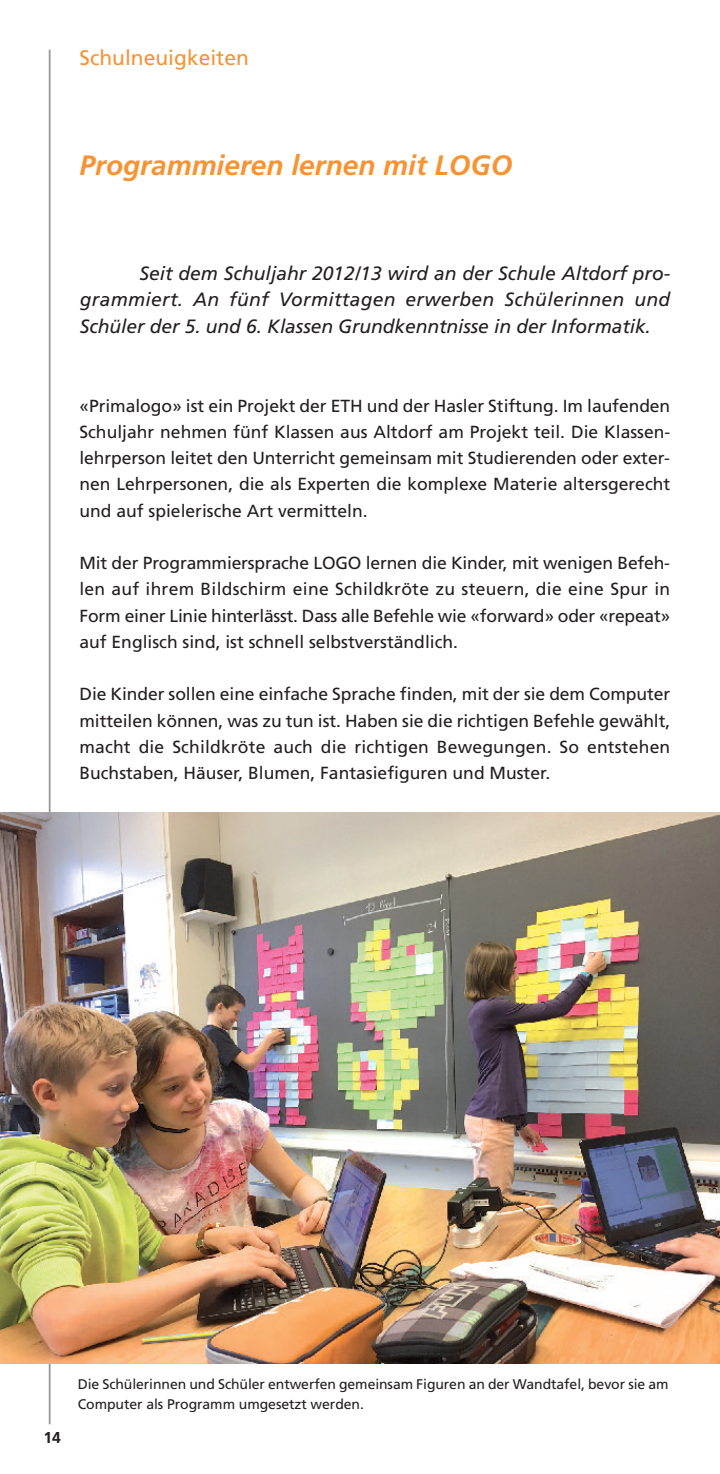
<style>
.page{position:relative;width:720px;height:1474px;background:#fff}
.page>*{position:absolute;margin:0;border:0;box-sizing:border-box;transform-origin:0 0}
.t1{font:italic 700 28px "Frutiger";color:#f79332}
.t2{font:21px "Frutiger";color:#f79332}
.t3{font:italic 19.25px/26.2px "Frutiger";letter-spacing:-.005em;color:#231f20;text-align:justify}
.t4{font:17.5px/26.2px "Frutiger";color:#231f20;text-align:justify}
.t5{font:700 15.75px "Frutiger";color:#231f20}
.t6{font:14px/20.1px "Frutiger";letter-spacing:-.005em;color:#231f20}
</style>
<div class="page">
<hr style="left:49px;top:50px;width:1px;height:1374px;background:#939598">
<img style="left:0;top:812px;width:719px;height:551px">
<p class="t2" style="left:79px;top:49px;width:171px">Schulneuigkeiten</p>
<h1 class="t1" style="left:80px;top:154px;width:434px">Programmieren lernen mit LOGO</h1>
<p class="t3" style="left:80px;top:262px;width:591px;text-indent:60px">Seit dem Schuljahr 2012/13 wird an der Schule Altdorf pro&shy;grammiert. An fünf Vormittagen erwerben Schülerinnen und Schüler der 5. und 6. Klassen Grundkenntnisse in der Informatik.</p>
<p class="t4" style="left:79px;top:393px;width:592px">«Primalogo» ist ein Projekt der ETH und der Hasler Stiftung. Im laufenden Schuljahr nehmen fünf Klassen aus Altdorf am Projekt teil. Die Klassen&shy;lehrperson leitet den Unterricht gemeinsam mit Studierenden oder exter&shy;nen Lehrpersonen, die als Experten die komplexe Materie altersgerecht und auf spielerische Art vermitteln.</p>
<p class="t4" style="left:79px;top:551px;width:592px">Mit der Programmiersprache LOGO lernen die Kinder, mit wenigen Befeh&shy;len auf ihrem Bildschirm eine Schildkröte zu steuern, die eine Spur in Form einer Linie hinterlässt. Dass alle Befehle wie «forward» oder «repeat» auf Englisch sind, ist schnell selbstverständlich.</p>
<p class="t4" style="left:79px;top:682px;width:592px">Die Kinder sollen eine einfache Sprache finden, mit der sie dem Computer mitteilen können, was zu tun ist. Haben sie die richtigen Befehle gewählt, macht die Schildkröte auch die richtigen Bewegungen. So entstehen Buchstaben, Häuser, Blumen, Fantasiefiguren und Muster.</p>
<p class="t5" style="left:44px;top:1430px;width:19px">14</p>
<p class="t6" style="left:78px;top:1375px;width:592px">Die Schülerinnen und Schüler entwerfen gemeinsam Figuren an der Wandtafel, bevor sie am<br>Computer als Programm umgesetzt werden.</p>
</div>
